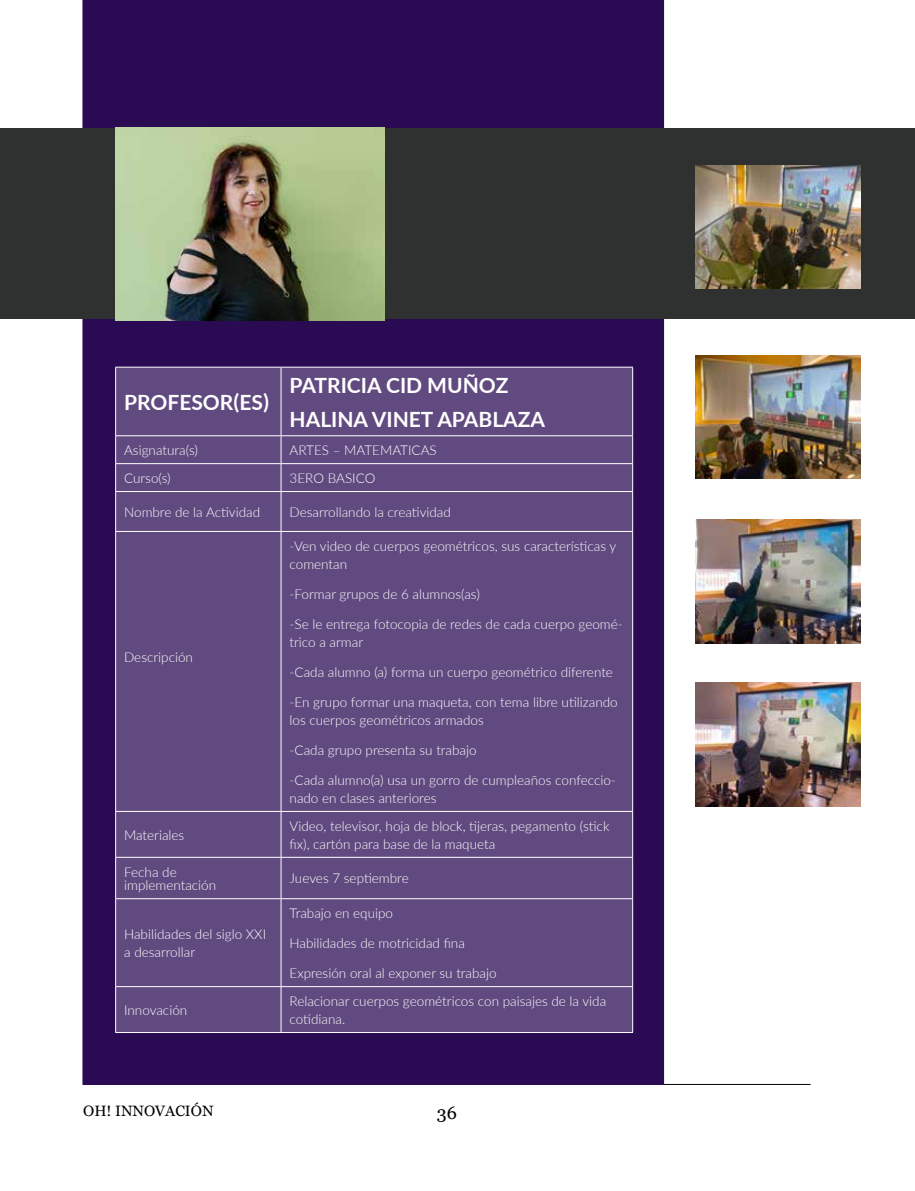
<style>
.page{position:relative;width:915px;height:1191px;background:#fff}
.page>*{position:absolute;margin:0;border:0;box-sizing:border-box;transform-origin:0 0}
.t1{font:700 21px/34.7px "Lato";color:#fff}
.t2{font:18px "Georgia";color:#000}
.t3{font:15px "Georgia";color:#000}
.t4{font:300 13.5px/18px "Lato";color:#fff}
</style>
<div class="page">
<hr style="left:83px;top:1084px;width:727px;height:1px;background:#000">
<div style="left:82px;top:0;width:581px;height:1084px;background:#2a0a53"></div>
<div style="left:116px;top:368px;width:516px;height:664px;background:#614a80"></div>
<hr style="left:115px;top:367px;width:166px;height:1px;background:#fff">
<hr style="left:115px;top:367px;width:1px;height:68px;background:#fff">
<hr style="left:281px;top:367px;width:351px;height:1px;background:#fff">
<hr style="left:280px;top:367px;width:1px;height:68px;background:#fff">
<hr style="left:632px;top:367px;width:1px;height:68px;background:#fff">
<hr style="left:115px;top:435px;width:166px;height:1px;background:#fff">
<hr style="left:281px;top:435px;width:351px;height:1px;background:#fff">
<hr style="left:115px;top:463px;width:166px;height:1px;background:#fff">
<svg style="left:115px;top:436px;width:1px;height:55px"></svg>
<hr style="left:281px;top:463px;width:351px;height:1px;background:#fff">
<svg style="left:280px;top:436px;width:1px;height:55px"></svg>
<svg style="left:632px;top:436px;width:1px;height:55px"></svg>
<hr style="left:115px;top:491px;width:166px;height:1px;background:#fff">
<hr style="left:115px;top:492px;width:1px;height:39px;background:#fff">
<hr style="left:281px;top:491px;width:351px;height:1px;background:#fff">
<hr style="left:280px;top:492px;width:1px;height:39px;background:#fff">
<hr style="left:632px;top:492px;width:1px;height:39px;background:#fff">
<hr style="left:115px;top:531px;width:166px;height:1px;background:#fff">
<hr style="left:115px;top:532px;width:1px;height:279px;background:#fff">
<hr style="left:281px;top:531px;width:351px;height:1px;background:#fff">
<hr style="left:280px;top:532px;width:1px;height:279px;background:#fff">
<hr style="left:632px;top:532px;width:1px;height:279px;background:#fff">
<hr style="left:115px;top:811px;width:166px;height:1px;background:#fff">
<hr style="left:115px;top:812px;width:1px;height:45px;background:#fff">
<hr style="left:281px;top:811px;width:351px;height:1px;background:#fff">
<hr style="left:280px;top:812px;width:1px;height:45px;background:#fff">
<hr style="left:632px;top:812px;width:1px;height:45px;background:#fff">
<hr style="left:115px;top:857px;width:166px;height:1px;background:#fff">
<hr style="left:115px;top:857px;width:1px;height:41px;background:#fff">
<hr style="left:281px;top:857px;width:351px;height:1px;background:#fff">
<hr style="left:280px;top:857px;width:1px;height:41px;background:#fff">
<hr style="left:632px;top:857px;width:1px;height:41px;background:#fff">
<hr style="left:115px;top:898px;width:166px;height:1px;background:#fff">
<hr style="left:115px;top:899px;width:1px;height:87px;background:#fff">
<hr style="left:281px;top:898px;width:351px;height:1px;background:#fff">
<hr style="left:280px;top:899px;width:1px;height:87px;background:#fff">
<hr style="left:632px;top:899px;width:1px;height:87px;background:#fff">
<hr style="left:115px;top:986px;width:166px;height:1px;background:#fff">
<hr style="left:115px;top:987px;width:1px;height:45px;background:#fff">
<hr style="left:281px;top:986px;width:351px;height:1px;background:#fff">
<hr style="left:280px;top:987px;width:1px;height:45px;background:#fff">
<hr style="left:632px;top:987px;width:1px;height:45px;background:#fff">
<hr style="left:115px;top:1032px;width:166px;height:1px;background:#fff">
<hr style="left:281px;top:1032px;width:351px;height:1px;background:#fff">
<div style="left:0;top:128px;width:913px;height:191px;background:#2f3131"></div>
<img style="left:115px;top:128px;width:269px;height:192px">
<img style="left:695px;top:165px;width:164px;height:124px">
<img style="left:695px;top:355px;width:164px;height:124px">
<img style="left:695px;top:519px;width:164px;height:124px">
<img style="left:695px;top:682px;width:164px;height:124px">
<h1 class="t1" style="left:124px;top:384px;width:146px">PROFESOR(ES)</h1>
<h1 class="t1" style="left:289px;top:367px;width:257px">PATRICIA CID MUÑOZ<br>HALINA VINET APABLAZA</h1>
<p class="t4" style="left:124px;top:441px;width:75px">Asignatura(s)</p>
<p class="t4" style="left:289px;top:441px;width:149px">ARTES – MATEMATICAS</p>
<p class="t4" style="left:124px;top:469px;width:48px">Curso(s)</p>
<p class="t4" style="left:289px;top:469px;width:87px">3ERO BASICO</p>
<p class="t4" style="left:124px;top:502px;width:137px">Nombre de la Actividad</p>
<p class="t4" style="left:289px;top:502px;width:163px">Desarrollando la creatividad</p>
<p class="t4" style="left:124px;top:647px;width:70px">Descripción</p>
<p class="t4" style="left:289px;top:536px;width:328px">-Ven video de cuerpos geométricos, sus características y comentan</p>
<p class="t4" style="left:289px;top:584px;width:192px">-Formar grupos de 6 alumnos(as)</p>
<p class="t4" style="left:289px;top:614px;width:335px">-Se le entrega fotocopia de redes de cada cuerpo geomé&shy;trico a armar</p>
<p class="t4" style="left:289px;top:662px;width:325px">-Cada alumno (a) forma un cuerpo geométrico diferente</p>
<p class="t4" style="left:289px;top:692px;width:329px">-En grupo formar una maqueta, con tema libre utilizando los cuerpos geométricos armados</p>
<p class="t4" style="left:289px;top:740px;width:188px">-Cada grupo presenta su trabajo</p>
<p class="t4" style="left:289px;top:770px;width:328px">-Cada alumno(a) usa un gorro de cumpleaños confeccio&shy;nado en clases anteriores</p>
<p class="t4" style="left:124px;top:825px;width:62px">Materiales</p>
<p class="t4" style="left:289px;top:816px;width:321px">Video, televisor, hoja de block, tijeras, pegamento (stick fix), cartón para base de la maqueta</p>
<p class="t4" style="left:124px;top:864px;width:94px;line-height:13.5px">Fecha de implementación</p>
<p class="t4" style="left:289px;top:869px;width:121px">Jueves 7 septiembre</p>
<p class="t4" style="left:124px;top:924px;width:143px">Habilidades del siglo XXI a desarrollar</p>
<p class="t4" style="left:289px;top:903px;width:105px">Trabajo en equipo</p>
<p class="t4" style="left:289px;top:933px;width:177px">Habilidades de motricidad fina</p>
<p class="t4" style="left:289px;top:963px;width:208px">Expresión oral al exponer su trabajo</p>
<p class="t4" style="left:124px;top:1000px;width:65px">Innovación</p>
<p class="t4" style="left:289px;top:991px;width:318px">Relacionar cuerpos geométricos con paisajes de la vida cotidiana.</p>
<p class="t3" style="left:83px;top:1100px;width:132px">OH! INNOVACIÓN</p>
<h2 class="t2" style="left:436px;top:1099px;width:22px">36</h2>
</div>
